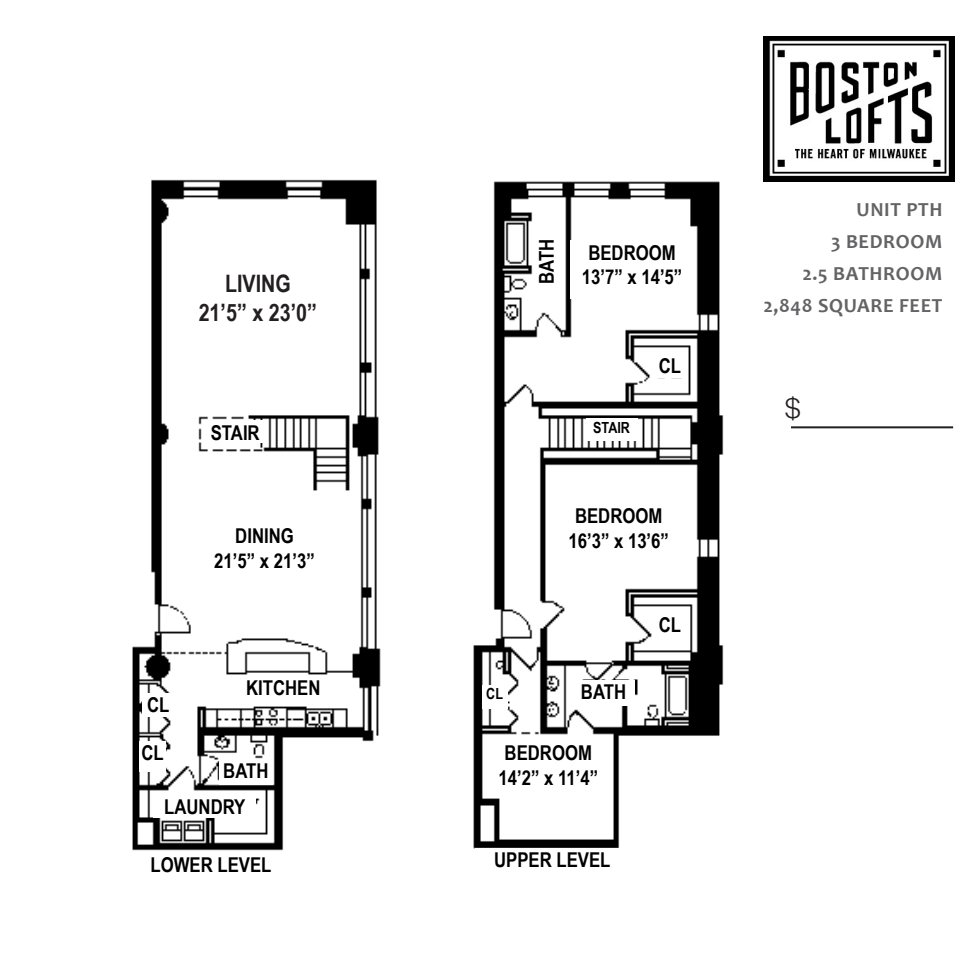
<style>
.page{position:relative;width:980px;height:980px;background:#fff}
.page>*{position:absolute;margin:0;border:0;box-sizing:border-box;transform-origin:0 0}
.t1{font:300 26px "BMW Type";color:#231f20}
.t2{font:700 24px "Arial Narrow";color:#231f20}
.t3{font:700 20.4px/24.4px "Arial Narrow";color:#000;text-align:center}
.t4{font:700 20px "Candara";letter-spacing:.03em;color:#636366}
.t5{font:700 15.4px "Arial Narrow";color:#000}
</style>
<div class="page">
<hr style="left:790px;top:426px;width:162px;height:2px;background:#231f20">
<img style="left:763px;top:36px;width:190px;height:146px">
<img style="left:132px;top:179px;width:592px;height:672px">
<div style="left:201px;top:524px;width:127px;height:58px;background:#fff"></div>
<div style="left:230px;top:675px;width:106px;height:29px;background:#fff"></div>
<div style="left:653px;top:612px;width:33px;height:31px;background:#fff"></div>
<div style="left:585px;top:418px;width:52px;height:22px;background:#fff"></div>
<div style="left:534px;top:230px;width:26px;height:63px;background:#fff"></div>
<div style="left:139px;top:741px;width:26px;height:30px;background:#fff"></div>
<div style="left:572px;top:679px;width:63px;height:26px;background:#fff"></div>
<div style="left:475px;top:847px;width:154px;height:32px;background:#fff"></div>
<div style="left:549px;top:504px;width:138px;height:58px;background:#fff"></div>
<div style="left:482px;top:684px;width:25px;height:24px;background:#fff"></div>
<div style="left:204px;top:420px;width:62px;height:22px;background:#fff"></div>
<div style="left:653px;top:354px;width:33px;height:24px;background:#fff"></div>
<div style="left:142px;top:692px;width:32px;height:24px;background:#fff"></div>
<div style="left:219px;top:759px;width:53px;height:25px;background:#fff"></div>
<div style="left:153px;top:794px;width:103px;height:23px;background:#fff"></div>
<div style="left:570px;top:240px;width:123px;height:59px;background:#fff"></div>
<div style="left:485px;top:741px;width:126px;height:52px;background:#fff"></div>
<div style="left:187px;top:274px;width:142px;height:69px;background:#fff"></div>
<p class="t2" style="left:225px;top:265px;width:67px">LIVING</p>
<p class="t2" style="left:199px;top:294px;width:120px">21’5” x 23’0”</p>
<p class="t3" style="left:206px;top:279px;width:102px">LOFT<br>21’5” x 23’0”</p>
<p class="t3" style="left:211px;top:420px;width:50px">STAIR</p>
<p class="t3" style="left:214px;top:523px;width:102px">DINING<br>21’5” x 21’3”</p>
<p class="t3" style="left:147px;top:692px;width:24px">CL</p>
<p class="t3" style="left:141px;top:740px;width:24px">CL</p>
<p class="t3" style="left:246px;top:675px;width:76px">KITCHEN</p>
<p class="t3" style="left:164px;top:752px;width:106px;line-height:35.6px;text-align:left;text-indent:59px">BATH<br>LAUNDRY</p>
<p class="t5" style="left:486px;top:684px;width:18px">CL</p>
<p class="t3" style="left:534px;top:284px;width:47px;rotate:-90deg">BATH</p>
<p class="t3" style="left:581px;top:240px;width:102px">BEDROOM<br>13’7” x 14’5”</p>
<p class="t5" style="left:593px;top:418px;width:38px">STAIR</p>
<p class="t3" style="left:658px;top:353px;width:24px">CL</p>
<p class="t3" style="left:568px;top:503px;width:102px">BEDROOM<br>16’3” x 13’6”</p>
<p class="t3" style="left:580px;top:679px;width:47px">BATH</p>
<p class="t3" style="left:658px;top:612px;width:24px">CL</p>
<p class="t3" style="left:498px;top:740px;width:101px;text-align:left">BEDROOM<br>14’2” x 11’4”</p>
<p class="t3" style="left:150px;top:852px;width:122px">LOWER LEVEL</p>
<p class="t3" style="left:494px;top:846px;width:118px">UPPER LEVEL</p>
<p class="t4" style="left:856px;top:196px;width:87px">UNIT PTH</p>
<p class="t4" style="left:830px;top:228px;width:113px">3 BEDROOM</p>
<p class="t4" style="left:802px;top:260px;width:141px">2.5 BATHROOM</p>
<p class="t4" style="left:763px;top:292px;width:180px">2,848 SQUARE FEET</p>
<p class="t1" style="left:784px;top:393px;width:19px">$</p>
</div>
